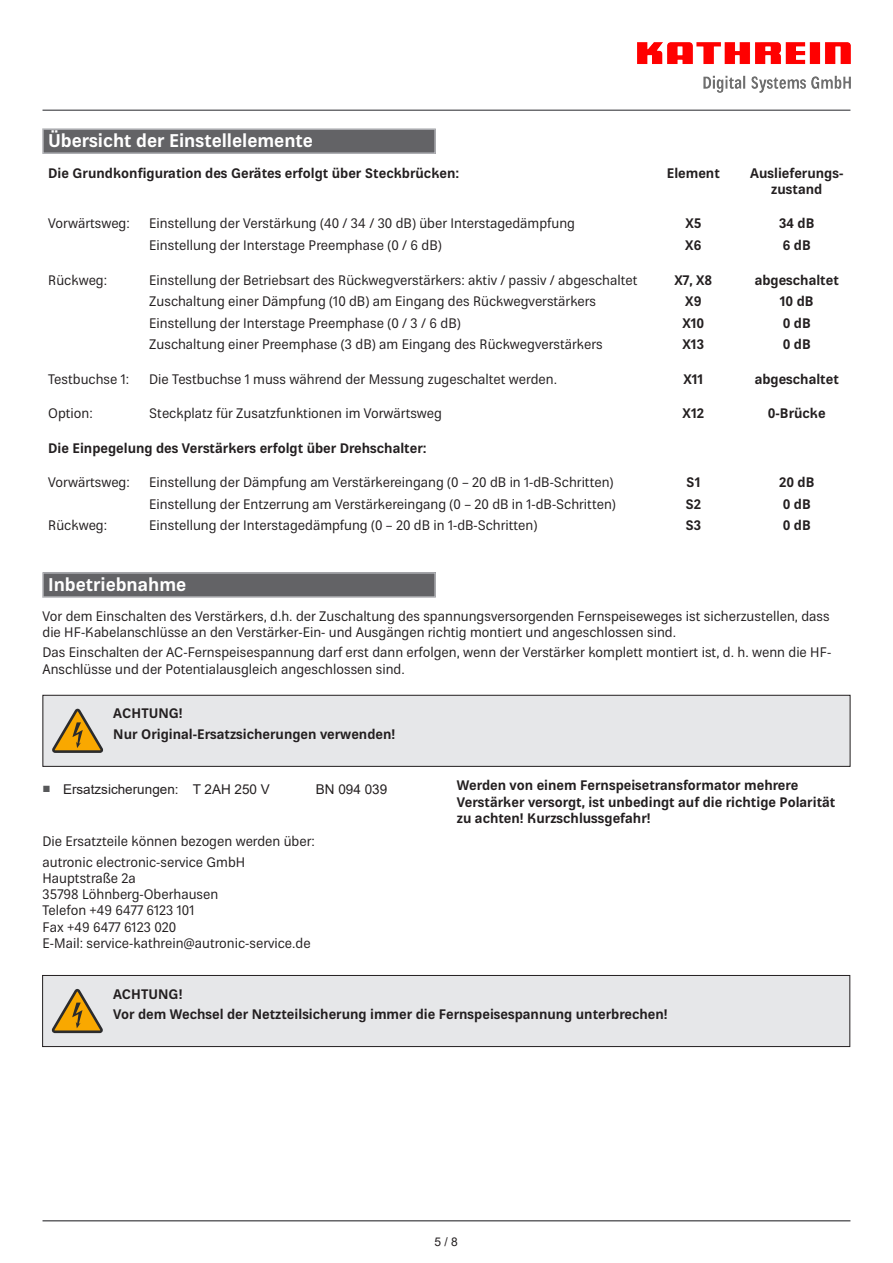
<style>
.page{position:relative;width:893px;height:1263px;background:#fff}
.page>*{position:absolute;margin:0;border:0;box-sizing:border-box;transform-origin:0 0}
.Überschrift_1{font:700 18px "Kathrein 75";color:#fff}
.Liste_graues_Rechtec{font:13.5px "Kathrein 55";color:#231f20}
._09{font:13.5px/16.2px "Kathrein 55";color:#231f20}
._09_bold{font:700 13.5px/16.2px "Kathrein 75";color:#231f20}
.Liste_graues_Rechtec-2{font:700 13.5px/16.2px "Kathrein 75";color:#231f20;text-align:center}
.t1{font:13.5px "Arial";color:#231f20}
.t2{font:13.5px "Arial";color:#57585a}
.t3{font:12px "Arial";color:#231f20}
</style>
<div class="page">
<hr style="left:43px;top:1220px;width:807px;height:1px;background:#636366">
<hr style="left:43px;top:109px;width:807px;height:2px;background:#6c6d70">
<img style="left:638px;top:43px;width:212px;height:49px">
<div style="left:43px;top:129px;width:392px;height:24px;background:#636366"></div>
<div style="left:42px;top:128px;width:394px;height:26px;border:2px solid #b2b3b7"></div>
<div style="left:43px;top:573px;width:392px;height:24px;background:#636366"></div>
<div style="left:42px;top:572px;width:394px;height:26px;border:2px solid #b2b3b7"></div>
<svg style="left:42px;top:694px;width:809px;height:73px"></svg>
<div style="left:42px;top:975px;width:808px;height:72px;background:#e6e7e9"></div>
<p class="Überschrift_1" style="left:48px;top:128px;width:266px">Übersicht der Einstellelemente</p>
<p class="Liste_graues_Rechtec-2" style="left:48px;top:165px;width:413px">Die Grundkonfiguration des Gerätes erfolgt über Steckbrücken:</p>
<p class="Liste_graues_Rechtec-2" style="left:667px;top:165px;width:55px">Element</p>
<p class="Liste_graues_Rechtec-2" style="left:750px;top:165px;width:95px">Auslieferungs&shy;zustand</p>
<p class="Liste_graues_Rechtec" style="left:48px;top:214px;width:83px">Vorwärtsweg:</p>
<p class="Liste_graues_Rechtec" style="left:149px;top:214px;width:427px">Einstellung der Verstärkung (40 / 34 / 30 dB) über Interstagedämpfung</p>
<p class="Liste_graues_Rechtec-2" style="left:685px;top:216px;width:18px">X5</p>
<p class="Liste_graues_Rechtec-2" style="left:779px;top:216px;width:37px">34 dB</p>
<p class="Liste_graues_Rechtec" style="left:149px;top:236px;width:294px">Einstellung der Interstage Preemphase (0 / 6 dB)</p>
<p class="Liste_graues_Rechtec-2" style="left:685px;top:237px;width:18px">X6</p>
<p class="Liste_graues_Rechtec-2" style="left:783px;top:237px;width:30px">6 dB</p>
<p class="Liste_graues_Rechtec" style="left:48px;top:270px;width:60px">Rückweg:</p>
<p class="Liste_graues_Rechtec" style="left:149px;top:270px;width:490px">Einstellung der Betriebsart des Rückwegverstärkers: aktiv / passiv / abgeschaltet</p>
<p class="Liste_graues_Rechtec-2" style="left:674px;top:272px;width:39px">X7, X8</p>
<p class="Liste_graues_Rechtec-2" style="left:755px;top:272px;width:86px">abgeschaltet</p>
<p class="Liste_graues_Rechtec" style="left:149px;top:292px;width:448px">Zuschaltung einer Dämpfung (10 dB) am Eingang des Rückwegverstärkers</p>
<p class="Liste_graues_Rechtec-2" style="left:685px;top:293px;width:18px">X9</p>
<p class="Liste_graues_Rechtec-2" style="left:780px;top:293px;width:35px">10 dB</p>
<p class="Liste_graues_Rechtec" style="left:149px;top:314px;width:313px">Einstellung der Interstage Preemphase (0 / 3 / 6 dB)</p>
<p class="Liste_graues_Rechtec-2" style="left:682px;top:315px;width:23px">X10</p>
<p class="Liste_graues_Rechtec-2" style="left:783px;top:315px;width:30px">0 dB</p>
<p class="Liste_graues_Rechtec" style="left:149px;top:335px;width:455px">Zuschaltung einer Preemphase (3 dB) am Eingang des Rückwegverstärkers</p>
<p class="Liste_graues_Rechtec-2" style="left:683px;top:337px;width:23px">X13</p>
<p class="Liste_graues_Rechtec-2" style="left:783px;top:337px;width:30px">0 dB</p>
<p class="Liste_graues_Rechtec" style="left:48px;top:370px;width:83px">Testbuchse 1:</p>
<p class="Liste_graues_Rechtec" style="left:149px;top:370px;width:409px">Die Testbuchse 1 muss während der Messung zugeschaltet werden.</p>
<p class="Liste_graues_Rechtec-2" style="left:683px;top:371px;width:21px">X11</p>
<p class="Liste_graues_Rechtec-2" style="left:755px;top:371px;width:86px">abgeschaltet</p>
<p class="Liste_graues_Rechtec" style="left:48px;top:404px;width:46px">Option:</p>
<p class="Liste_graues_Rechtec" style="left:149px;top:404px;width:294px">Steckplatz für Zusatzfunktionen im Vorwärtsweg</p>
<p class="Liste_graues_Rechtec-2" style="left:683px;top:405px;width:23px">X12</p>
<p class="Liste_graues_Rechtec-2" style="left:768px;top:405px;width:59px">0-Brücke</p>
<p class="Liste_graues_Rechtec-2" style="left:48px;top:440px;width:380px">Die Einpegelung des Verstärkers erfolgt über Drehschalter:</p>
<p class="Liste_graues_Rechtec" style="left:48px;top:473px;width:83px">Vorwärtsweg:</p>
<p class="Liste_graues_Rechtec" style="left:149px;top:473px;width:466px">Einstellung der Dämpfung am Verstärkereingang (0 – 20 dB in 1-dB-Schritten)</p>
<p class="Liste_graues_Rechtec-2" style="left:686px;top:474px;width:16px">S1</p>
<p class="Liste_graues_Rechtec-2" style="left:779px;top:474px;width:37px">20 dB</p>
<p class="Liste_graues_Rechtec" style="left:149px;top:494px;width:468px">Einstellung der Entzerrung am Verstärkereingang (0 – 20 dB in 1-dB-Schritten)</p>
<p class="Liste_graues_Rechtec-2" style="left:685px;top:496px;width:17px">S2</p>
<p class="Liste_graues_Rechtec-2" style="left:783px;top:496px;width:30px">0 dB</p>
<p class="Liste_graues_Rechtec" style="left:48px;top:516px;width:60px">Rückweg:</p>
<p class="Liste_graues_Rechtec" style="left:149px;top:516px;width:390px">Einstellung der Interstagedämpfung (0 – 20 dB in 1-dB-Schritten)</p>
<p class="Liste_graues_Rechtec-2" style="left:685px;top:517px;width:17px">S3</p>
<p class="Liste_graues_Rechtec-2" style="left:783px;top:517px;width:30px">0 dB</p>
<p class="Überschrift_1" style="left:48px;top:572px;width:140px">Inbetriebnahme</p>
<p class="_09" style="left:43px;top:608px;width:789px">Vor dem Einschalten des Verstärkers, d.h. der Zuschaltung des spannungsversorgenden Fernspeiseweges ist sicherzustellen, dass die HF-Kabelanschlüsse an den Verstärker-Ein- und Ausgängen richtig montiert und angeschlossen sind.</p>
<p class="_09" style="left:43px;top:644px;width:790px">Das Einschalten der AC-Fernspeisespannung darf erst dann erfolgen, wenn der Verstärker komplett montiert ist, d. h. wenn die HF-<br>Anschlüsse und der Potentialausgleich angeschlossen sind.</p>
<p class="_09_bold" style="left:113px;top:705px;width:71px">ACHTUNG!</p>
<p class="_09_bold" style="left:113px;top:726px;width:283px">Nur Original-Ersatzsicherungen verwenden!</p>
<p class="t2" style="left:43px;top:778px;width:10px">■</p>
<p class="t1" style="left:63px;top:780px;width:117px">Ersatzsicherungen:</p>
<p class="t1" style="left:193px;top:780px;width:79px">T 2AH 250 V</p>
<p class="t1" style="left:316px;top:780px;width:73px">BN 094 039</p>
<p class="_09" style="left:43px;top:834px;width:274px">Die Ersatzteile können bezogen werden über:</p>
<p class="_09" style="left:43px;top:854px;width:270px">autronic electronic-service GmbH<br>Hauptstraße 2a<br>35798 Löhnberg-Oberhausen<br>Telefon +49 6477 6123 101<br>Fax +49 6477 6123 020<br>E-Mail: service-kathrein@autronic-service.de</p>
<p class="_09_bold" style="left:457px;top:777px;width:380px">Werden von einem Fernspeisetransformator mehrere<br>Verstärker versorgt, ist unbedingt auf die richtige Polarität zu achten! Kurzschlussgefahr!</p>
<p class="_09_bold" style="left:113px;top:986px;width:71px">ACHTUNG!</p>
<p class="_09_bold" style="left:113px;top:1006px;width:556px">Vor dem Wechsel der Netzteilsicherung immer die Fernspeisespannung unterbrechen!</p>
<p class="t3" style="left:434px;top:1233px;width:25px">5 / 8</p>
</div>
